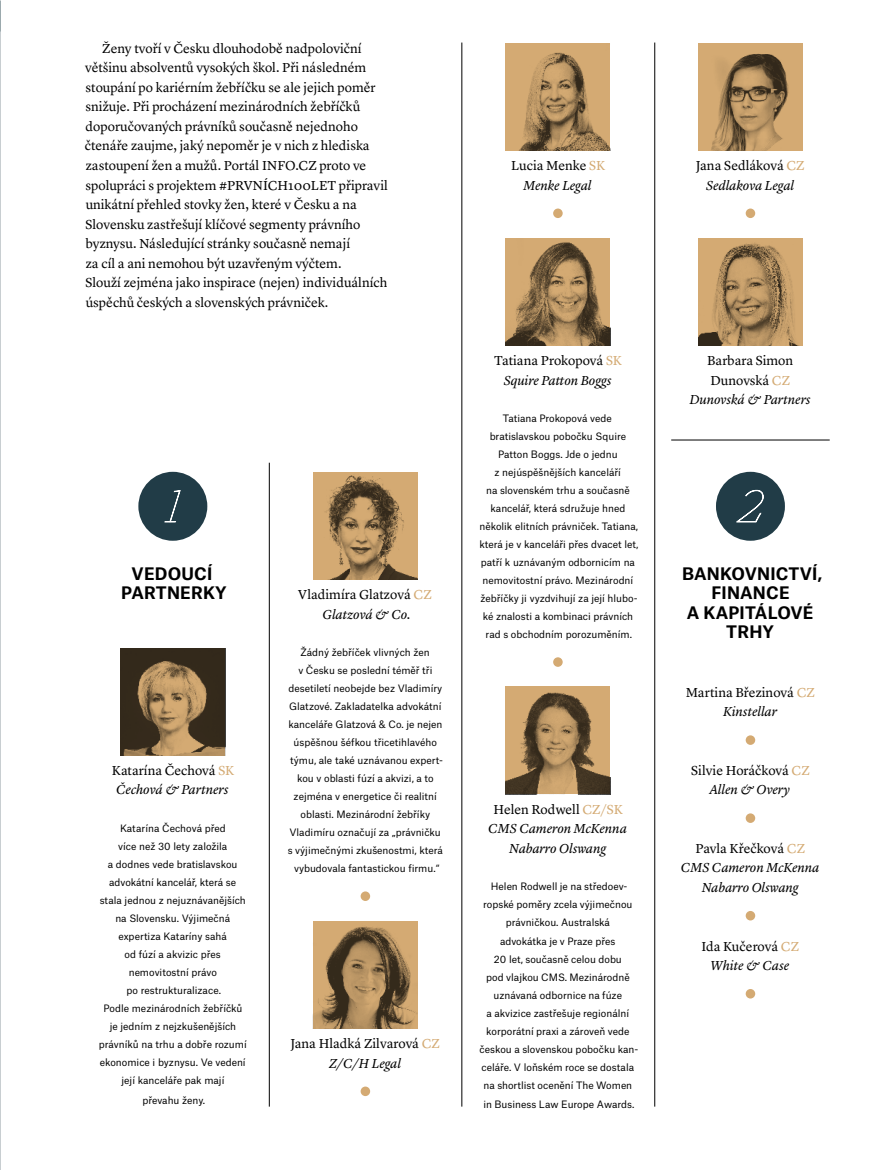
<style>
.page{position:relative;width:885px;height:1170px;background:#fff}
.page>*{position:absolute;margin:0;border:0;box-sizing:border-box;transform-origin:0 0}
.t1{font:700 16.5px/19.5px "Atlas Grotesk";letter-spacing:.01em;color:#000;text-align:center}
.t2{font:13.5px/19.5px "Lyon Text";color:#000;text-align:center}
.t3{font:italic 13.5px/19.5px "Lyon Text";letter-spacing:-.01em;color:#000;text-align:center}
.t4{font:9.75px/18px "Atlas Grotesk";color:#000;text-align:center}
.s1{font-style:normal}
.s2{font-style:normal;color:#d4aa73}
.s3{color:#d4aa73}
.s4{font-style:italic}
</style>
<div class="page">
<div style="left:553px;top:208px;width:9px;height:10px;background:#d4aa73;border-radius:50%"></div>
<div style="left:553px;top:657px;width:9px;height:9px;background:#d4aa73;border-radius:50%"></div>
<div style="left:360px;top:891px;width:10px;height:9px;background:#d4aa73;border-radius:50%"></div>
<div style="left:360px;top:1086px;width:10px;height:9px;background:#d4aa73;border-radius:50%"></div>
<div style="left:138px;top:472px;width:69px;height:68px;background:#213c47;border-radius:50%"></div>
<svg style="left:165px;top:490px;width:15px;height:32px"></svg>
<div style="left:745px;top:208px;width:10px;height:10px;background:#d4aa73;border-radius:50%"></div>
<hr style="left:671px;top:439px;width:158px;height:1px;background:#000">
<div style="left:715px;top:472px;width:69px;height:68px;background:#213c47;border-radius:50%"></div>
<svg style="left:736px;top:490px;width:27px;height:32px"></svg>
<div style="left:745px;top:735px;width:10px;height:9px;background:#d4aa73;border-radius:50%"></div>
<div style="left:745px;top:813px;width:10px;height:9px;background:#d4aa73;border-radius:50%"></div>
<svg style="left:745px;top:910px;width:10px;height:10px"></svg>
<svg style="left:745px;top:988px;width:10px;height:10px"></svg>
<hr style="left:461px;top:43px;width:1px;height:1063px;background:#000">
<hr style="left:269px;top:462px;width:1px;height:644px;background:#000">
<hr style="left:654px;top:43px;width:1px;height:1063px;background:#000">
<img style="left:506px;top:687px;width:104px;height:107px">
<img style="left:120px;top:648px;width:105px;height:107px">
<img style="left:313px;top:921px;width:105px;height:107px">
<img style="left:313px;top:472px;width:105px;height:107px">
<img style="left:505px;top:43px;width:105px;height:107px">
<img style="left:505px;top:238px;width:105px;height:107px">
<img style="left:698px;top:43px;width:104px;height:107px">
<img style="left:698px;top:238px;width:104px;height:107px">
<p class="t2" style="left:85px;top:38px;width:304px;text-align:left;text-indent:17px">Ženy tvoří v Česku dlouhodobě nadpoloviční většinu absolventů vysokých škol. Při následném stoupání po kariérním žebříčku se ale jejich poměr snižuje. Při procházení mezinárodních žebříčků doporučovaných právníků současně nejednoho čtenáře zaujme, jaký nepoměr je v nich z hlediska zastoupení žen a mužů. Portál INFO.CZ proto ve spolupráci s projektem #PRVNÍCH100LET připravil unikátní přehled stovky žen, které v Česku a na Slovensku zastřešují klíčové segmenty právního byznysu. Následující stránky současně nemají<br>za cíl a ani nemohou být uzavřeným výčtem.<br>Slouží zejména jako inspirace (nejen) individuálních úspěchů českých a slovenských právniček.</p>
<h1 class="t1" style="left:121px;top:562px;width:107px">VEDOUCÍ<br>PARTNERKY</h1>
<h2 class="t3" style="left:112px;top:759px;width:124px"><span class="s1">Katarína Čechová</span> <span class="s2">SK<br></span>Čechová &amp; Partners</h2>
<p class="t4" style="left:99px;top:818px;width:149px">Katarína Čechová před<br>více než 30 lety založila<br>a dodnes vede bratislavskou advokátní kancelář, která se stala jednou z nejuznávanějších na Slovensku. Výjimečná expertiza Kataríny sahá<br>od fúzí a akvizic přes nemovitostní právo<br>po restrukturalizace.<br>Podle mezinárodních žebříčků je jedním z nejzkušenějších právníků na trhu a dobře rozumí ekonomice i byznysu. Ve vedení její kanceláře pak mají</p>
<p class="t4" style="left:142px;top:1089px;width:64px">převahu ženy.</p>
<h2 class="t2" style="left:298px;top:584px;width:135px">Vladimíra Glatzová <span class="s3">CZ<br></span><span class="s4">Glatzová &amp; Co.</span></h2>
<p class="t4" style="left:287px;top:642px;width:157px">Žádný žebříček vlivných žen<br>v Česku se poslední téměř tři desetiletí neobejde bez Vladimíry<br>Glatzové. Zakladatelka advokátní kanceláře Glatzová &amp; Co. je nejen úspěšnou šéfkou třicetihlavého týmu, ale také uznávanou expert&shy;kou v oblasti fúzí a akvizi, a to zejména v energetice či realitní oblasti. Mezinárodní žebříky<br>Vladimíru označují za „právničku s výjimečnými zkušenostmi, která vybudovala fantastickou firmu.“</p>
<h2 class="t2" style="left:290px;top:1032px;width:151px">Jana Hladká Zilvarová <span class="s3">CZ<br></span><span class="s4">Z/C/H Legal</span></h2>
<h2 class="t2" style="left:511px;top:155px;width:96px">Lucia Menke <span class="s3">SK<br></span><span class="s4">Menke Legal</span></h2>
<h2 class="t3" style="left:494px;top:350px;width:129px"><span class="s1">Tatiana Prokopová</span> <span class="s2">SK<br></span>Squire Patton Boggs</h2>
<p class="t4" style="left:479px;top:408px;width:160px">Tatiana Prokopová vede bratislavskou pobočku Squire<br>Patton Boggs. Jde o jednu<br>z nejúspěšnějších kanceláří<br>na slovenském trhu a současně kancelář, která sdružuje hned několik elitních právniček. Tatiana, která je v kanceláři přes dvacet let, patří k uznávaným odbornicím na nemovitostní právo. Mezinárodní žebříčky ji vyzdvihují za její hlubo&shy;ké znalosti a kombinaci právních rad s obchodním porozuměním.</p>
<h2 class="t3" style="left:488px;top:798px;width:140px"><span class="s1">Helen Rodwell</span> <span class="s2">CZ/SK<br></span>CMS Cameron McKenna<br>Nabarro Olswang</h2>
<p class="t4" style="left:479px;top:876px;width:160px">Helen Rodwell je na středoev&shy;ropské poměry zcela výjimečnou právničkou. Australská<br>advokátka je v Praze přes<br>20 let, současně celou dobu<br>pod vlajkou CMS. Mezinárodně uznávaná odbornice na fúze<br>a akvizice zastřešuje regionální korporátní praxi a zároveň vede českou a slovenskou pobočku kan&shy;celáře. V loňském roce se dostala na shortlist ocenění The Women</p>
<p class="t4" style="left:483px;top:1094px;width:152px">in Business Law Europe Awards.</p>
<h2 class="t3" style="left:695px;top:155px;width:110px"><span class="s1">Jana Sedláková</span> <span class="s2">CZ<br></span>Sedlakova Legal</h2>
<h2 class="t2" style="left:689px;top:350px;width:122px">Barbara Simon<br>Dunovská <span class="s3">CZ<br></span><span class="s4">Dunovská &amp; Partners</span></h2>
<h1 class="t1" style="left:682px;top:562px;width:141px">BANKOVNICTVÍ,<br>FINANCE<br>A KAPITÁLOVÉ<br>TRHY</h1>
<h2 class="t2" style="left:685px;top:681px;width:130px">Martina Březinová <span class="s3">CZ<br></span><span class="s4">Kinstellar</span></h2>
<h2 class="t2" style="left:691px;top:759px;width:120px">Silvie Horáčková <span class="s3">CZ<br></span><span class="s4">Allen &amp; Overy</span></h2>
<h2 class="t3" style="left:680px;top:837px;width:140px"><span class="s1">Pavla Křečková</span> <span class="s2">CZ<br></span>CMS Cameron McKenna<br>Nabarro Olswang</h2>
<h2 class="t2" style="left:701px;top:935px;width:99px">Ida Kučerová <span class="s3">CZ<br></span><span class="s4">White &amp; Case</span></h2>
</div>
